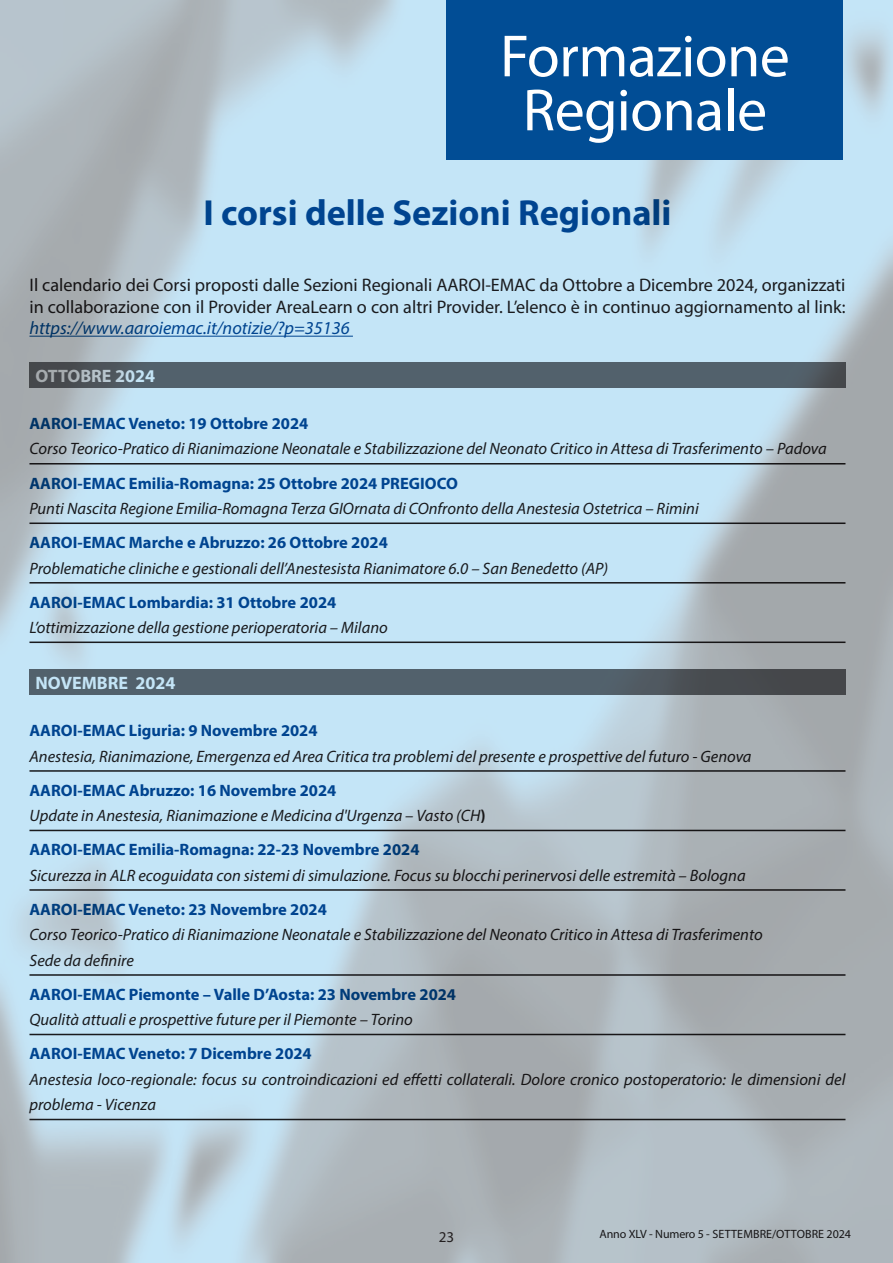
<style>
.page{position:relative;width:893px;height:1263px;background:#fff}
.page>*{position:absolute;margin:0;border:0;box-sizing:border-box;transform-origin:0 0}
.t1{font:60px/54px "Myriad Pro";letter-spacing:-.01em;color:#fff;text-align:center}
.t2{font:700 36.3px "Myriad Pro";color:#014d95}
.t3{font:18.15px/21.8px "Myriad Pro";color:#231f20}
.t4{font:italic 18.15px "Myriad Pro";color:#014d95}
.t5{font:700 18px "Myriad Pro";color:#fff}
.t6{font:italic 16.5px/25.5px "Myriad Pro";color:#231f20}
.t7{font:700 16.5px "Myriad Pro";color:#014d95}
.t8{font:15px "Myriad Pro";color:#231f20}
.t9{font:12px "Myriad Pro";letter-spacing:-.01em;color:#231f20}
.s1{font-weight:700;font-style:normal;color:#014d95}
.s2{font-weight:700;font-style:normal}
</style>
<div class="page">
<img style="left:0;top:0;width:893px;height:1263px">
<div style="left:446px;top:0;width:397px;height:159px;background:#014d95"></div>
<hr style="left:29px;top:336px;width:324px;height:1px;background:#014d95">
<svg style="left:29px;top:362px;width:816px;height:26px;background:#505e67"></svg>
<hr style="left:29px;top:463px;width:816px;height:1px;background:#231f20">
<hr style="left:29px;top:522px;width:816px;height:2px;background:#231f20">
<hr style="left:29px;top:582px;width:816px;height:1px;background:#231f20">
<hr style="left:29px;top:641px;width:816px;height:2px;background:#231f20">
<div style="left:29px;top:669px;width:816px;height:26px;background:linear-gradient(to right,#556875,#4a4f54)"></div>
<hr style="left:29px;top:770px;width:816px;height:2px;background:#231f20">
<hr style="left:29px;top:830px;width:816px;height:1px;background:#231f20">
<hr style="left:29px;top:889px;width:816px;height:2px;background:#231f20">
<hr style="left:29px;top:974px;width:816px;height:2px;background:#231f20">
<hr style="left:29px;top:1034px;width:816px;height:1px;background:#231f20">
<hr style="left:29px;top:1119px;width:816px;height:1px;background:#231f20">
<h1 class="t1" style="left:500px;top:28px;width:291px">Formazione<br>Regionale</h1>
<h2 class="t2" style="left:203px;top:189px;width:470px">I corsi delle Sezioni Regionali</h2>
<p class="t3" style="left:29px;top:273px;width:818px">Il calendario dei Corsi proposti dalle Sezioni Regionali AAROI-EMAC da Ottobre a Dicembre 2024, organizzati in collaborazione con il Provider AreaLearn o con altri Provider. L’elenco è in continuo aggiornamento al link:</p>
<p class="t4" style="left:29px;top:317px;width:322px">https://www.aaroiemac.it/notizie/?p=35136</p>
<p class="t5" style="left:35px;top:364px;width:121px">OTTOBRE 2024</p>
<p class="t7" style="left:29px;top:413px;width:280px">AAROI-EMAC Veneto: 19 Ottobre 2024</p>
<p class="t6" style="left:29px;top:436px;width:799px">Corso Teorico-Pratico di Rianimazione Neonatale e Stabilizzazione del Neonato Critico in Attesa di Trasferimento – Padova</p>
<p class="t7" style="left:29px;top:472px;width:430px">AAROI-EMAC Emilia-Romagna: 25 Ottobre 2024 PREGIOCO</p>
<p class="t6" style="left:29px;top:495px;width:671px">Punti Nascita Regione Emilia-Romagna Terza GIOrnata di COnfronto della Anestesia Ostetrica – Rimini</p>
<p class="t7" style="left:29px;top:532px;width:360px">AAROI-EMAC Marche e Abruzzo: 26 Ottobre 2024</p>
<p class="t6" style="left:29px;top:555px;width:580px">Problematiche cliniche e gestionali dell’Anestesista Rianimatore 6.0 – San Benedetto (AP)</p>
<p class="t7" style="left:29px;top:591px;width:308px">AAROI-EMAC Lombardia: 31 Ottobre 2024</p>
<p class="t6" style="left:29px;top:614px;width:360px">L’ottimizzazione della gestione perioperatoria – Milano</p>
<p class="t5" style="left:35px;top:671px;width:141px">NOVEMBRE 2024</p>
<p class="t7" style="left:29px;top:720px;width:290px">AAROI-EMAC Liguria: 9 Novembre 2024</p>
<p class="t6" style="left:29px;top:743px;width:724px">Anestesia, Rianimazione, Emergenza ed Area Critica tra problemi del presente e prospettive del futuro - Genova</p>
<p class="t6" style="left:29px;top:777px;width:458px"><span class="s1">AAROI-EMAC Abruzzo: 16 Novembre 2024<br></span>Update in Anestesia, Rianimazione e Medicina d'Urgenza – Vasto (CH<span class="s2">)</span></p>
<p class="t7" style="left:29px;top:839px;width:392px">AAROI-EMAC Emilia-Romagna: 22-23 Novembre 2024</p>
<p class="t6" style="left:29px;top:862px;width:718px">Sicurezza in ALR ecoguidata con sistemi di simulazione. Focus su blocchi perinervosi delle estremità – Bologna</p>
<p class="t7" style="left:29px;top:898px;width:299px">AAROI-EMAC Veneto: 23 Novembre 2024</p>
<p class="t6" style="left:29px;top:922px;width:735px">Corso Teorico-Pratico di Rianimazione Neonatale e Stabilizzazione del Neonato Critico in Attesa di Trasferimento<br>Sede da definire</p>
<p class="t7" style="left:29px;top:983px;width:428px">AAROI-EMAC Piemonte – Valle D’Aosta: 23 Novembre 2024</p>
<p class="t6" style="left:29px;top:1007px;width:385px">Qualità attuali e prospettive future per il Piemonte – Torino</p>
<p class="t7" style="left:29px;top:1043px;width:284px">AAROI-EMAC Veneto: 7 Dicembre 2024</p>
<p class="t6" style="left:29px;top:1066px;width:818px">Anestesia loco-regionale: focus su controindicazioni ed effetti collaterali. Dolore cronico postoperatorio: le dimensioni del problema - Vicenza</p>
<p class="t8" style="left:439px;top:1228px;width:17px">23</p>
<p class="t9" style="left:599px;top:1226px;width:253px">Anno XLV - Numero 5 - settembre/otTobre 2024</p>
</div>
